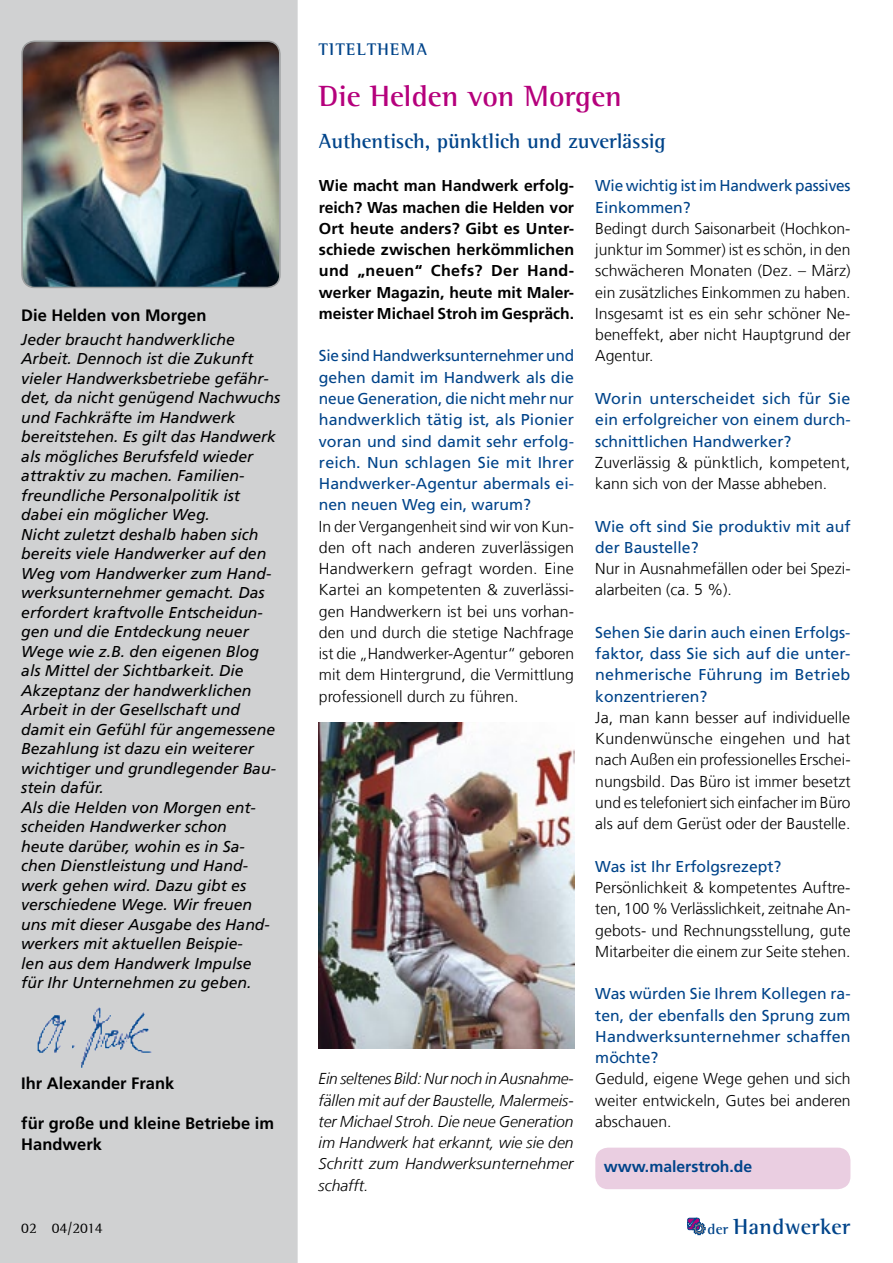
<style>
.page{position:relative;width:893px;height:1263px;background:#fff}
.page>*{position:absolute;margin:0;border:0;box-sizing:border-box;transform-origin:0 0}
.t1{font:700 30px "Rotis Semi Serif";color:#b5007c}
.t2{font:700 22.2px "Rotis Semi Serif";letter-spacing:.02em;color:#00448a}
.t3{font:700 21px "Rotis Semi Serif";color:#00448a}
.t4{font:700 17.25px "Rotis Semi Serif";letter-spacing:.08em;color:#00448a}
.t5{font:700 16.5px/20.2px "Frutiger LT Com";color:#000}
.t6{font:300 15.75px/21.3px "Frutiger LT Com";color:#000;text-align:justify}
.t7{font:italic 15.75px/19.5px "Frutiger LT Com";color:#000}
.t8{font:15.75px/21.3px "Frutiger LT Com";color:#00448a;text-align:justify}
.t9{font:700 15.75px/21.3px "Frutiger LT Com";color:#000;text-align:justify}
.t10{font:italic 300 15.75px/21.3px "Frutiger LT Com";letter-spacing:.01em;color:#000;text-align:justify}
.t11{font:700 15.75px "Frutiger LT Com";color:#00448a}
.t12{font:15px "Rotis Semi Serif";color:#000}
.s1{font-size:14.85px}
</style>
<div class="page">
<svg style="left:687px;top:1218px;width:18px;height:17px"></svg>
<div style="left:0;top:0;width:298px;height:1263px;background:#d0d1d2"></div>
<img style="left:34px;top:1006px;width:124px;height:62px">
<img style="left:22px;top:41px;width:257px;height:246px">
<div style="left:21px;top:41px;width:260px;height:247px;border:2px solid #9c9e9f;border-radius:13px"></div>
<img style="left:319px;top:723px;width:255px;height:326px">
<div style="left:595px;top:1148px;width:255px;height:41px;background:#eacee1;border-radius:13px"></div>
<p class="t5" style="left:21px;top:305px;width:187px">Die Helden von Morgen</p>
<p class="t7" style="left:21px;top:330px;width:261px">Jeder braucht handwerkliche<br>Arbeit. Dennoch ist die Zukunft vieler Handwerksbetriebe gefähr&shy;det, da nicht genügend Nachwuchs und Fachkräfte im Handwerk bereitstehen. Es gilt das Handwerk als mögliches Berufsfeld wieder attraktiv zu machen. Familien&shy;freundliche Personalpolitik ist dabei ein möglicher Weg.<br>Nicht zuletzt deshalb haben sich bereits viele Handwerker auf den<br>Weg vom Handwerker zum Hand&shy;werksunternehmer gemacht. Das erfordert kraftvolle Entscheidun&shy;gen und die Entdeckung neuer<br>Wege wie z.B. den eigenen Blog als Mittel der Sichtbarkeit. Die<br>Akzeptanz der handwerklichen<br>Arbeit in der Gesellschaft und damit ein Gefühl für angemessene<br>Bezahlung ist dazu ein weiterer wichtiger und grundlegender Bau&shy;stein dafür.<br>Als die Helden von Morgen ent&shy;scheiden Handwerker schon<br>heute darüber, wohin es in Sa&shy;chen Dienstleistung und Hand&shy;werk gehen wird. Dazu gibt es verschiedene Wege. Wir freuen uns mit dieser Ausgabe des Hand&shy;werkers mit aktuellen Beispie-<br>len aus dem Handwerk Impulse<br>für Ihr Unternehmen zu geben.</p>
<p class="t5" style="left:21px;top:1073px;width:155px">Ihr Alexander Frank</p>
<p class="t5" style="left:21px;top:1113px;width:254px">für große und kleine Betriebe im<br>Handwerk</p>
<p class="t12" style="left:21px;top:1219px;width:83px">02 04/2014</p>
<p class="t4" style="left:319px;top:38px;width:110px">Titelth ema</p>
<h1 class="t1" style="left:319px;top:78px;width:304px">Die Helden von Morgen</h1>
<h3 class="t3" style="left:319px;top:128px;width:348px">Authentisch, pünktlich und zuverlässig</h3>
<p class="t9" style="left:319px;top:175px;width:257px">Wie macht man Handwerk erfolg&shy;reich? Was machen die Helden vor Ort heute anders? Gibt es Unter&shy;schiede zwischen herkömmlichen und „neuen“ Chefs? Der Hand&shy;werker Magazin, heute mit Maler&shy;meister Michael Stroh im Gespräch.</p>
<p class="t8" style="left:319px;top:345px;width:257px">Sie sind Handwerksunternehmer und gehen damit im Handwerk als die neue Generation, die nicht mehr nur handwerklich tätig ist, als Pionier voran und sind damit sehr erfolg&shy;reich. Nun schlagen Sie mit Ihrer Handwerker-Agentur abermals ei&shy;nen neuen Weg ein, warum?</p>
<p class="t6" style="left:319px;top:516px;width:257px">In der Vergangenheit sind wir von Kun&shy;den oft nach anderen zuverlässigen Handwerkern gefragt worden. Eine Kartei an kompetenten &amp; zuverlässi&shy;gen Handwerkern ist bei uns vorhan&shy;den und durch die stetige Nachfrage ist die „Handwerker-Agentur“ geboren mit dem Hintergrund, die Vermittlung professionell durch zu führen.</p>
<p class="t10" style="left:319px;top:1068px;width:257px">Ein seltenes Bild: Nur noch in Ausnahme&shy;fällen mit auf der Baustelle, Malermeis&shy;ter Michael Stroh. Die neue Generation im Handwerk hat erkannt, wie sie den Schritt zum Handwerksunternehmer schafft.</p>
<p class="t8" style="left:595px;top:175px;width:257px">Wie wichtig ist im Handwerk passives<br>Einkommen?</p>
<p class="t6" style="left:595px;top:218px;width:257px">Bedingt durch Saisonarbeit (Hochkon&shy;junktur im Sommer) ist es schön, in den schwächeren Monaten (Dez. – März) ein zusätzliches Einkommen zu haben.<br>Insgesamt ist es ein sehr schöner Ne&shy;beneffekt, aber nicht Hauptgrund der Agentur.</p>
<p class="t8" style="left:595px;top:388px;width:257px">Worin unterscheidet sich für Sie ein erfolgreicher von einem durch&shy;schnittlichen Handwerker?</p>
<p class="t6" style="left:595px;top:452px;width:256px">Zuverlässig &amp; pünktlich, kompetent, kann sich von der Masse abheben.</p>
<p class="t8" style="left:595px;top:515px;width:257px">Wie oft sind Sie produktiv mit auf der Baustelle?</p>
<p class="t6" style="left:595px;top:558px;width:257px">Nur in Ausnahmefällen oder bei Spezi&shy;alarbeiten (ca. 5 %).</p>
<p class="t8" style="left:595px;top:622px;width:257px">Sehen Sie darin auch einen Erfolgs&shy;faktor, dass Sie sich auf die unter&shy;nehmerische Führung im Betrieb konzentrieren?</p>
<p class="t6" style="left:595px;top:707px;width:257px">Ja, man kann besser auf individuelle Kundenwünsche eingehen und hat nach Außen ein professionelles Erschei&shy;nungsbild. Das Büro ist immer besetzt und es telefoniert sich einfacher im Büro als auf dem Gerüst oder der Baustelle.</p>
<p class="t8" style="left:595px;top:856px;width:188px">Was ist Ihr Erfolgsrezept?</p>
<p class="t6" style="left:595px;top:877px;width:257px">Persönlichkeit &amp; kompetentes Auftre&shy;ten, 100 % Verlässlichkeit, zeitnahe An&shy;gebots- und Rechnungsstellung, gute Mitarbeiter die einem zur Seite stehen.</p>
<p class="t8" style="left:595px;top:983px;width:257px">Was würden Sie Ihrem Kollegen ra&shy;ten, der ebenfalls den Sprung zum Handwerksunternehmer schaffen möchte?</p>
<p class="t6" style="left:595px;top:1068px;width:257px">Geduld, eigene Wege gehen und sich weiter entwickeln, Gutes bei anderen abschauen.</p>
<p class="t11" style="left:604px;top:1157px;width:150px">www.malerstroh.de</p>
<h2 class="t2" style="left:707px;top:1213px;width:144px"><span class="s1">der</span> Handwerker</h2>
</div>
